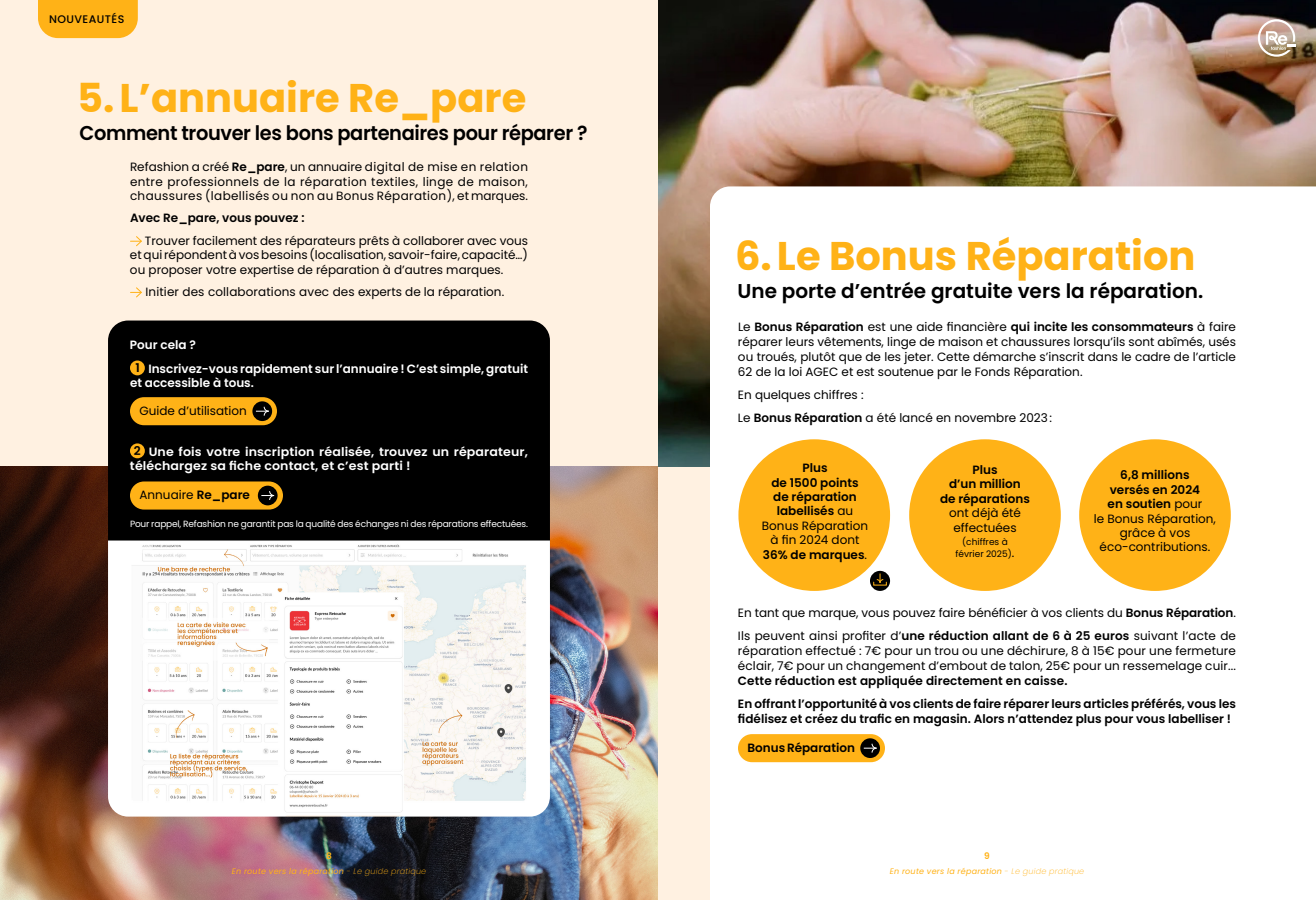
<style>
.page{position:relative;width:1316px;height:900px;background:#fff}
.page>*{position:absolute;margin:0;border:0;box-sizing:border-box;transform-origin:0 0}
.t1{font:700 40px "Poppins";color:#ffb217}
.t2{font:600 20px "Poppins";letter-spacing:-.02em;color:#000}
.t3{font:600 20px "Poppins";color:#000}
.t4{font:12px/14.4px "Poppins";color:#000;text-align:justify}
.t5{font:600 12px/14.4px "Poppins";color:#000;text-align:center}
.t6{font:600 12px/14.4px "Poppins";letter-spacing:.01em;color:#fff;scale:1.05 1}
.t7{font:600 12px/23.7px "Poppins";letter-spacing:.01em;color:#fff}
.t8{font:500 11px "Poppins";letter-spacing:.04em;color:#000}
.t9{font:9px "Poppins";letter-spacing:-.02em;color:#fff}
.t10{font:9px/12px "Poppins";color:#000;text-align:center}
.t11{font:600 9px "Poppins";color:#ffb217}
.t12{font:italic 8px "Poppins";letter-spacing:.03em;color:#ffb217}
.s1{font-weight:600}
.s2{font-size:12.1px;color:#000}
.s3{font-weight:400}
.s4{font-size:12px}
.s5{font-weight:200}
</style>
<div class="page">
<div style="left:0;top:0;width:710px;height:900px;background:#fff1e1"></div>
<img style="left:0;top:467px;width:658px;height:433px">
<div style="left:108px;top:321px;width:442px;height:296px;background:#000;border-radius:20px"></div>
<img style="left:658px;top:0;width:658px;height:466px">
<svg style="left:710px;top:186px;width:606px;height:577px"></svg>
<svg style="left:130px;top:236px;width:12px;height:11px"></svg>
<svg style="left:130px;top:287px;width:12px;height:11px"></svg>
<div style="left:130px;top:361px;width:15px;height:14px;background:#ffb217;border-radius:50%"></div>
<div style="left:130px;top:443px;width:15px;height:15px;background:#ffb217;border-radius:50%"></div>
<div style="left:130px;top:481px;width:153px;height:29px;background:#ffb217;border-radius:14px"></div>
<div style="left:258px;top:486px;width:20px;height:19px;background:#000;border-radius:50%"></div>
<svg style="left:261px;top:491px;width:14px;height:9px"></svg>
<div style="left:38px;top:0;width:100px;height:38px;background:#ffb217"></div>
<div style="left:738px;top:734px;width:147px;height:28px;background:#ffb217;border-radius:14px"></div>
<div style="left:860px;top:738px;width:20px;height:20px;background:#000;border-radius:50%"></div>
<svg style="left:864px;top:743px;width:13px;height:10px"></svg>
<div style="left:130px;top:397px;width:147px;height:28px;background:#ffb217;border-radius:14px"></div>
<div style="left:252px;top:401px;width:20px;height:20px;background:#000;border-radius:50%"></div>
<svg style="left:256px;top:406px;width:13px;height:10px"></svg>
<svg style="left:870px;top:571px;width:20px;height:20px"></svg>
<svg style="left:876px;top:574px;width:8px;height:9px"></svg>
<div style="left:1079px;top:439px;width:152px;height:152px;background:#ffb217;border-radius:50%"></div>
<div style="left:909px;top:439px;width:152px;height:152px;background:#ffb217;border-radius:50%"></div>
<div style="left:738px;top:439px;width:152px;height:152px;background:#ffb217;border-radius:50%"></div>
<img style="left:108px;top:541px;width:442px;height:276px">
<svg style="left:1258px;top:19px;width:38px;height:38px"></svg>
<p class="t8" style="left:49px;top:13px;width:77px">NOUVEAUTÉS</p>
<h1 class="t1" style="left:77px;top:75px;width:451px">5. L’annuaire Re_pare</h1>
<h2 class="t2" style="left:80px;top:121px;width:509px">Comment trouver les bons partenaires pour réparer ?</h2>
<p class="t4" style="left:130px;top:160px;width:400px">Refashion a créé <span class="s1">Re_pare</span>, un annuaire digital de mise en relation entre professionnels de la réparation textiles, linge de maison, chaussures (labellisés ou non au Bonus Réparation), et marques.</p>
<p class="t5" style="left:130px;top:211px;width:176px">Avec Re_pare, vous pouvez :</p>
<p class="t4" style="left:130px;top:233px;width:400px;text-indent:15px">Trouver facilement des réparateurs prêts à collaborer avec vous et qui répondent à vos besoins (localisation, savoir-faire, capacité…) ou proposer votre expertise de réparation à d’autres marques.</p>
<p class="t4" style="left:146px;top:285px;width:360px">Initier des collaborations avec des experts de la réparation.</p>
<p class="t7" style="left:135px;top:333px;width:394px;text-indent:-5px">Pour cela ?<br><span class="s2">1</span> Inscrivez-vous rapidement sur l’annuaire ! C’est simple, gratuit</p>
<p class="t7" style="left:130px;top:371px;width:125px">et accessible à tous.</p>
<p class="t4" style="left:140px;top:404px;width:109px">Guide d’utilisation</p>
<p class="t6" style="left:130px;top:445px;width:381px;text-indent:4px"><span class="s2">2</span> Une fois votre inscription réalisée, trouvez un réparateur, téléchargez sa fiche contact, et c’est parti !</p>
<p class="t4" style="left:140px;top:488px;width:112px">Annuaire <span class="s1">Re_pare</span></p>
<p class="t9" style="left:130px;top:518px;width:399px">Pour rappel, Refashion ne garantit pas la qualité des échanges ni des réparations effectuées.</p>
<h1 class="t1" style="left:735px;top:233px;width:462px">6. Le Bonus Réparation</h1>
<h2 class="t3" style="left:738px;top:280px;width:467px">Une porte d’entrée gratuite vers la réparation.</h2>
<p class="t4" style="left:738px;top:319px;width:500px;line-height:15px">Le <span class="s1">Bonus Réparation</span> est une aide financière <span class="s1">qui incite les consommateurs</span> à faire réparer leurs vêtements, linge de maison et chaussures lorsqu’ils sont abîmés, usés ou troués, plutôt que de les jeter. Cette démarche s’inscrit dans le cadre de l’article 62 de la loi AGEC et est soutenue par le Fonds Réparation.</p>
<p class="t4" style="left:738px;top:383px;width:315px;line-height:23px">En quelques chiffres :<br>Le <span class="s1">Bonus Réparation</span> a été lancé en novembre 2023:</p>
<p class="t5" style="left:762px;top:461px;width:108px">Plus<br>de 1500 points<br>de réparation labellisés <span class="s3">au<br>Bonus Réparation à fin 2024 dont<br></span>36% de marques<span class="s3">.</span></p>
<p class="t5" style="left:940px;top:463px;width:92px">Plus<br>d’un million de réparations</p>
<p class="t4" style="left:949px;top:506px;width:74px;text-align:center">ont déjà été effectuées</p>
<p class="t10" style="left:956px;top:536px;width:60px">(chiffres à février 2025)<span class="s4">.</span></p>
<p class="t4" style="left:1094px;top:468px;width:124px;text-align:center"><span class="s1">6,8 millions<br>versés en 2024<br>en soutien</span> pour<br>le Bonus Réparation, grâce à vos éco-contributions.</p>
<p class="t4" style="left:738px;top:601px;width:500px;line-height:23px">En tant que marque, vous pouvez faire bénéficier à vos clients du <span class="s1">Bonus Réparation</span>.<br>Ils peuvent ainsi profiter d’<span class="s1">une réduction allant de 6 à 25 euros</span> suivant l’acte de</p>
<p class="t4" style="left:738px;top:643px;width:500px;line-height:15px">réparation effectué : 7€ pour un trou ou une déchirure, 8 à 15€ pour une fermeture éclair, 7€ pour un changement d’embout de talon, 25€ pour un ressemelage cuir...</p>
<p class="t5" style="left:738px;top:669px;width:500px;line-height:23px;text-align:left">Cette réduction est appliquée directement en caisse.<br>En offrant l’opportunité à vos clients de faire réparer leurs articles préférés, vous les</p>
<p class="t5" style="left:738px;top:711px;width:495px">fidélisez et créez du trafic en magasin. Alors n’attendez plus pour vous labelliser !</p>
<p class="t5" style="left:748px;top:741px;width:109px">Bonus Réparation</p>
<p class="t11" style="left:326px;top:851px;width:7px">8</p>
<p class="t11" style="left:984px;top:851px;width:7px">9</p>
<p class="t12" style="left:232px;top:866px;width:196px">En route vers la réparation <span class="s5">- Le guide pratique</span></p>
<p class="t12" style="left:890px;top:866px;width:196px">En route vers la réparation <span class="s5">- Le guide pratique</span></p>
</div>
